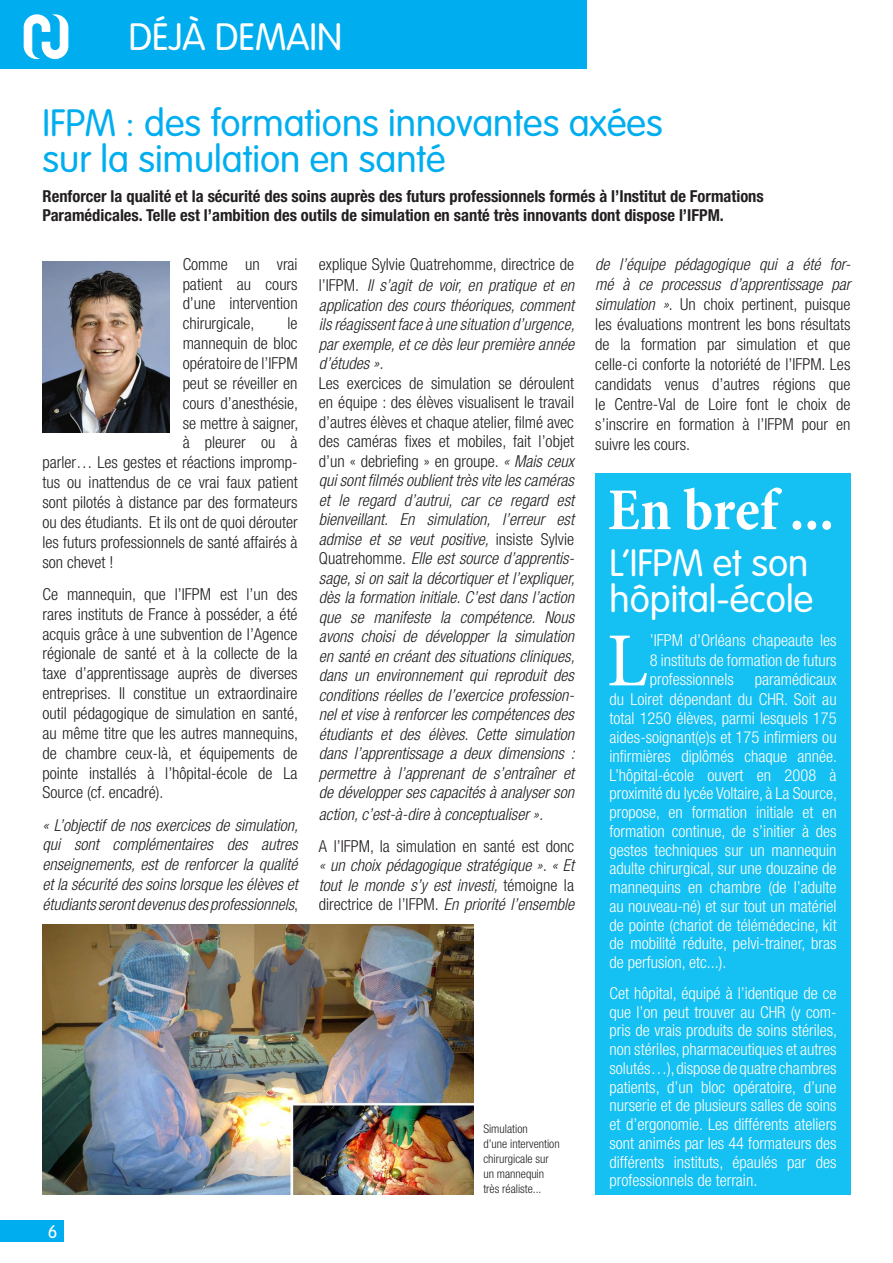
<style>
.page{position:relative;width:893px;height:1263px;background:#fff}
.page>*{position:absolute;margin:0;border:0;box-sizing:border-box;transform-origin:0 0}
.t1{font:76.5px "Minion Pro";color:#fff}
.t2{font:700 condensed 60px "Minion Pro";letter-spacing:-.005em;color:#fff}
.t3{font:300 37.5px "VAG Rounded";color:#00aeef}
.t4{font:300 37.5px/36px "VAG Rounded";color:#fff}
.t5{font:300 18px "VAG Rounded";color:#fff}
.t6{font:300 condensed 16.5px/19.8px "Helvetica Neue";color:#231f20;text-align:justify}
.t7{font:italic 300 condensed 16.5px/19.5px "Helvetica Neue";color:#231f20;text-align:justify}
.t8{font:300 condensed 16.5px/18.8px "Helvetica Neue";color:#fff;text-align:justify}
.t9{font:700 condensed 16.5px "Helvetica Neue";color:#231f20}
.t10{font:300 condensed 12px/15px "Helvetica Neue";color:#231f20}
.s1{font-style:italic}
.s2{font-style:normal}
</style>
<div class="page">
<div style="left:0;top:0;width:587px;height:68px;background:#00aeef"></div>
<svg style="left:24px;top:14px;width:44px;height:45px"></svg>
<div style="left:0;top:1220px;width:64px;height:22px;background:#00aeef"></div>
<img style="left:43px;top:924px;width:430px;height:271px">
<div style="left:595px;top:473px;width:255px;height:722px;background:#15c0f2"></div>
<img style="left:43px;top:261px;width:127px;height:172px">
<p class="t4" style="left:128px;top:19px;width:215px">DÉJÀ DEMAIN</p>
<p class="t3" style="left:43px;top:101px;width:622px">IFPM : des formations innovantes axées</p>
<p class="t3" style="left:43px;top:137px;width:405px">sur la simulation en santé</p>
<p class="t9" style="left:43px;top:186px;width:723px">Renforcer la qualité et la sécurité des soins auprès des futurs professionnels formés à l’Institut de Formations</p>
<p class="t9" style="left:43px;top:205px;width:683px">Paramédicales. Telle est l’ambition des outils de simulation en santé très innovants dont dispose l’IFPM.</p>
<p class="t6" style="left:183px;top:254px;width:116px">Comme un vrai</p>
<p class="t6" style="left:183px;top:274px;width:116px">patient au cours d’une intervention chirurgicale,</p>
<p class="t7" style="left:595px;top:254px;width:257px;line-height:20px">de l’équipe pédagogique qui a été for&shy;mé à ce processus d’apprentissage par</p>
<p class="t6" style="left:595px;top:294px;width:257px"><span class="s1">simulation »</span>. Un choix pertinent, puisque les évaluations montrent les bons résultats</p>
<p class="t6" style="left:595px;top:334px;width:257px">de la formation par simulation et que</p>
<p class="t6" style="left:595px;top:354px;width:257px">celle-ci conforte la notoriété de l’IFPM. Les</p>
<p class="t6" style="left:595px;top:374px;width:257px">candidats venus d’autres régions que le Centre-Val de Loire font le choix de</p>
<p class="t6" style="left:595px;top:414px;width:257px">s’inscrire en formation à l’IFPM pour en suivre les cours.</p>
<p class="t2" style="left:608px;top:469px;width:228px">En bref ...</p>
<p class="t4" style="left:609px;top:545px;width:205px">L’IFPM et son hôpital-école</p>
<p class="t1" style="left:607px;top:610px;width:43px">L</p>
<p class="t8" style="left:650px;top:631px;width:188px;line-height:19.5px">’IFPM d’Orléans chapeaute les 8 instituts de formation de futurs professionnels</p>
<p class="t6" style="left:319px;top:253px;width:257px;line-height:21.6px">explique Sylvie Quatrehomme, directrice de l’IFPM. <span class="s1">Il s’agit de voir, en pratique et en</span></p>
<p class="t7" style="left:319px;top:295px;width:257px">application des cours théoriques, comment ils réagissent face à une situation d’urgence, par exemple, et ce dès leur première année d’études ».</p>
<p class="t6" style="left:319px;top:373px;width:257px">Les exercices de simulation se déroulent en équipe : des élèves visualisent le travail d’autres élèves et chaque atelier, filmé avec des caméras fixes et mobiles, fait l’objet d’un « debriefing » en groupe. <span class="s1">« Mais ceux qui sont filmés oublient très vite les caméras</span></p>
<p class="t7" style="left:319px;top:490px;width:257px">et le regard d’autrui, car ce regard est</p>
<p class="t7" style="left:319px;top:510px;width:257px">bienveillant. En simulation, l’erreur est</p>
<p class="t7" style="left:319px;top:529px;width:257px">admise et se veut positive, <span class="s2">insiste Sylvie Quatrehomme.</span> Elle est source d’apprentis&shy;sage, si on sait la décortiquer et l’expliquer, dès la formation initiale. C’est dans l’action que se manifeste la compétence. Nous avons choisi de développer la simulation en santé en créant des situations cliniques, dans un environnement qui reproduit des conditions réelles de l’exercice profession&shy;nel et vise à renforcer les compétences des étudiants et des élèves. Cette simulation dans l’apprentissage a deux dimensions : permettre à l’apprenant de s’entraîner et de développer ses capacités à analyser son</p>
<p class="t7" style="left:319px;top:804px;width:226px">action, c’est-à-dire à conceptualiser ».</p>
<p class="t7" style="left:319px;top:836px;width:257px"><span class="s2">A l’IFPM, la simulation en santé est donc </span>« un choix pédagogique stratégique ». « Et tout le monde s’y est investi, <span class="s2">témoigne la</span></p>
<p class="t7" style="left:319px;top:894px;width:257px"><span class="s2">directrice de l’IFPM.</span> En priorité l’ensemble</p>
<p class="t6" style="left:183px;top:313px;width:117px;text-indent:105px">le mannequin de bloc opératoire de l’IFPM peut se réveiller en cours d’anesthésie, se mettre à saigner,</p>
<p class="t6" style="left:183px;top:433px;width:116px">à pleurer ou à</p>
<p class="t6" style="left:43px;top:452px;width:257px">parler… Les gestes et réactions impromp&shy;tus ou inattendus de ce vrai faux patient sont pilotés à distance par des formateurs ou des étudiants. Et ils ont de quoi dérouter les futurs professionnels de santé affairés à son chevet !</p>
<p class="t6" style="left:43px;top:584px;width:257px">Ce mannequin, que l’IFPM est l’un des rares instituts de France à posséder, a été acquis grâce à une subvention de l’Agence</p>
<p class="t6" style="left:43px;top:643px;width:257px">régionale de santé et à la collecte de la taxe d’apprentissage auprès de diverses</p>
<p class="t6" style="left:43px;top:683px;width:257px">entreprises. Il constitue un extraordinaire outil pédagogique de simulation en santé, au même titre que les autres mannequins, de chambre ceux-là, et équipements de pointe installés à l’hôpital-école de La Source (cf. encadré).</p>
<p class="t7" style="left:43px;top:815px;width:257px">« L’objectif de nos exercices de simulation,</p>
<p class="t7" style="left:43px;top:835px;width:257px">qui sont complémentaires des autres</p>
<p class="t7" style="left:43px;top:854px;width:257px">enseignements, est de renforcer la qualité et la sécurité des soins lorsque les élèves et</p>
<p class="t7" style="left:43px;top:894px;width:257px">étudiants seront devenus des professionnels<span class="s2">,</span></p>
<p class="t8" style="left:609px;top:670px;width:229px;line-height:19.2px;text-indent:145px">paramédicaux du Loiret dépendant du CHR. Soit au total 1250 élèves, parmi lesquels 175 aides-soignant(e)s et 175 infirmiers ou infirmières diplômés chaque année.</p>
<p class="t8" style="left:609px;top:765px;width:229px">L’hôpital-école ouvert en 2008 à</p>
<p class="t8" style="left:609px;top:784px;width:229px">proximité du lycée Voltaire, à La Source, propose, en formation initiale et en formation continue, de s’initier à des gestes techniques sur un mannequin adulte chirurgical, sur une douzaine de mannequins en chambre (de l’adulte au nouveau-né) et sur tout un matériel de pointe (chariot de télémédecine, kit de mobilité réduite, pelvi-trainer, bras de perfusion, etc...).</p>
<p class="t8" style="left:609px;top:983px;width:229px">Cet hôpital, équipé à l’identique de ce que l’on peut trouver au CHR (y com&shy;pris de vrais produits de soins stériles, non stériles, pharmaceutiques et autres</p>
<p class="t8" style="left:609px;top:1058px;width:229px">solutés…), dispose de quatre chambres patients, d’un bloc opératoire, d’une nurserie et de plusieurs salles de soins et d’ergonomie. Les différents ateliers sont animés par les 44 formateurs des différents instituts, épaulés par des professionnels de terrain.</p>
<p class="t10" style="left:483px;top:1121px;width:46px">Simulation</p>
<p class="t10" style="left:483px;top:1136px;width:78px">d’une intervention chirurgicale sur</p>
<p class="t10" style="left:483px;top:1166px;width:62px">un mannequin</p>
<p class="t10" style="left:483px;top:1181px;width:60px">très réaliste...</p>
<p class="t5" style="left:48px;top:1222px;width:11px">6</p>
</div>
